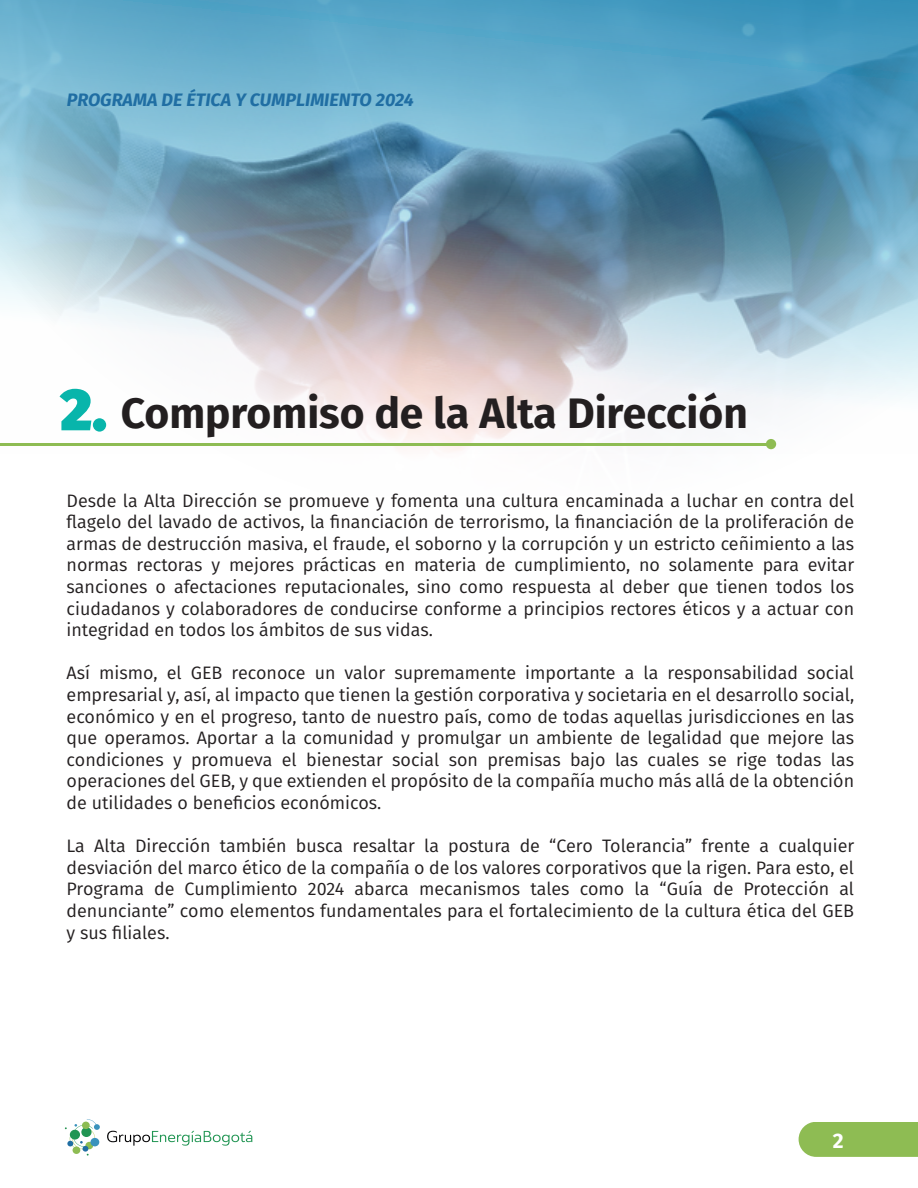
<style>
.page{position:relative;width:918px;height:1188px;background:#fff}
.page>*{position:absolute;margin:0;border:0;box-sizing:border-box;transform-origin:0 0}
.t1{font:700 42.6px "Fira Sans";color:#231f20}
.t2{font:700 21px "Fira Sans";color:#fff}
.t3{font:18px/21.6px "Fira Sans";color:#231f20;text-align:justify}
.t4{font:italic 700 18px "Fira Sans";color:#206ea3}
.s1{font-weight:900;font-size:59.4px;color:#08b5ab}
</style>
<div class="page">
<div style="left:799px;top:1122px;width:119px;height:35px;background:#8ebc53"></div>
<img style="left:0;top:0;width:918px;height:452px">
<hr style="left:0;top:443px;width:771px;height:2px;background:#8ebc53">
<div style="left:766px;top:439px;width:10px;height:10px;background:#8ebc53;border-radius:50%"></div>
<svg style="left:107px;top:1131px;width:145px;height:15px"></svg>
<svg style="left:65px;top:1119px;width:35px;height:37px"></svg>
<p class="t4" style="left:67px;top:85px;width:349px">PROGRAMA DE ÉTICA Y CUMPLIMIENTO 2024</p>
<h1 class="t1" style="left:60px;top:378px;width:689px"><span class="s1">2.</span> Compromiso de la Alta Dirección</h1>
<p class="t3" style="left:67px;top:489px;width:789px">Desde la Alta Dirección se promueve y fomenta una cultura encaminada a luchar en contra del flagelo del lavado de activos, la financiación de terrorismo, la financiación de la proliferación de armas de destrucción masiva, el fraude, el soborno y la corrupción y un estricto ceñimiento a las normas rectoras y mejores prácticas en materia de cumplimiento, no solamente para evitar sanciones o afectaciones reputacionales, sino como respuesta al deber que tienen todos los ciudadanos y colaboradores de conducirse conforme a principios rectores éticos y a actuar con integridad en todos los ámbitos de sus vidas.</p>
<p class="t3" style="left:67px;top:662px;width:789px">Así mismo, el GEB reconoce un valor supremamente importante a la responsabilidad social empresarial y, así, al impacto que tienen la gestión corporativa y societaria en el desarrollo social, económico y en el progreso, tanto de nuestro país, como de todas aquellas jurisdicciones en las que operamos. Aportar a la comunidad y promulgar un ambiente de legalidad que mejore las condiciones y promueva el bienestar social son premisas bajo las cuales se rige todas las operaciones del GEB, y que extienden el propósito de la compañía mucho más allá de la obtención de utilidades o beneficios económicos.</p>
<p class="t3" style="left:67px;top:835px;width:789px">La Alta Dirección también busca resaltar la postura de “Cero Tolerancia” frente a cualquier desviación del marco ético de la compañía o de los valores corporativos que la rigen. Para esto, el Programa de Cumplimiento 2024 abarca mecanismos tales como la “Guía de Protección al denunciante” como elementos fundamentales para el fortalecimiento de la cultura ética del GEB y sus filiales.</p>
<p class="t2" style="left:833px;top:1123px;width:12px">2</p>
</div>
